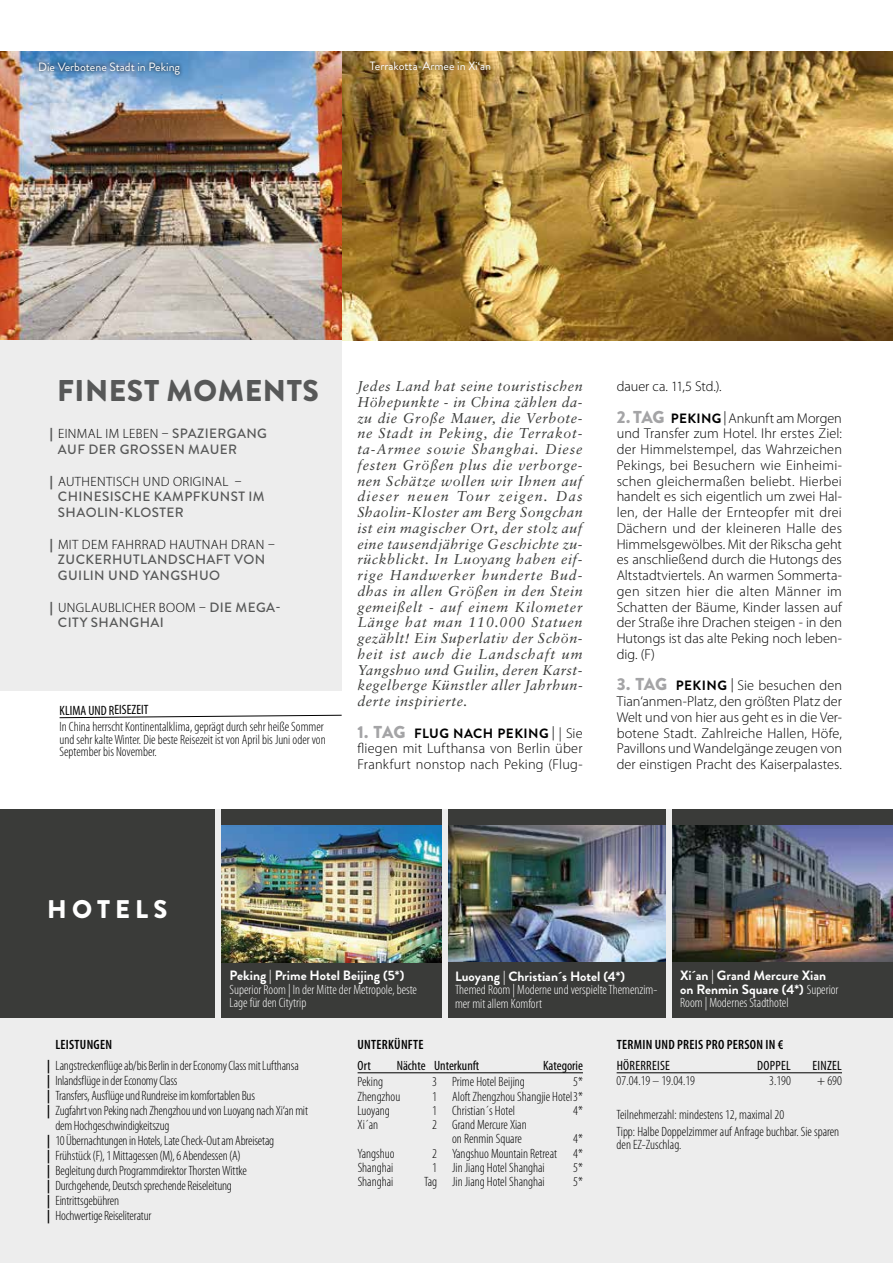
<style>
.page{position:relative;width:893px;height:1263px;background:#fff}
.page>*{position:absolute;margin:0;border:0;box-sizing:border-box;transform-origin:0 0}
.t1{font:900 30px "Brandon Grotesque";letter-spacing:.02em;color:#575858}
.t2{font:900 25.5px "Brandon Grotesque";letter-spacing:.2em;color:#fff}
.t3{font:300 14.25px/15.8px "Myriad Pro";letter-spacing:.005em;color:#000;text-align:justify}
.t4{font:italic 14.25px/15.8px "Sabon LT Std";letter-spacing:.04em;color:#3a3b39;text-align:justify}
.t5{font:300 condensed 13.5px/12.8px "Myriad Pro";letter-spacing:-.005em;color:#000}
.t6{font:300 condensed 13.5px/13.5px "Myriad Pro";color:#fff}
.t7{font:500 13.5px/15.8px "Brandon Grotesque";letter-spacing:.03em;color:#575858}
.t8{font:700 13.5px/13.5px "Brandon Grotesque";color:#fff}
.t9{font:300 13.5px "Myriad Pro";letter-spacing:.03em;color:#000}
.t10{font:condensed 13.5px "Myriad Pro";color:#000}
.t11{font:600 condensed 13.5px "Myriad Pro";letter-spacing:.02em;color:#000}
.t12{font:700 13.5px "Brandon Grotesque";letter-spacing:.03em;color:#000}
.t13{font:condensed 13.5px "Myriad Pro";letter-spacing:.02em;color:#000}
.t14{font:12px "Brandon Grotesque";color:#fff}
.s1{font-weight:700;color:#575858}
.s2{font-family:"Brandon Grotesque";font-weight:500;color:#575858}
.s3{font-weight:900;font-size:17.25px;color:#a4a4a6}
.s4{font-family:"Myriad Pro";font-weight:300;font-size:14.25px}
.s5{font-family:"Brandon Grotesque";font-weight:900;font-size:17.25px;color:#a4a4a6}
.s6{font-family:"Brandon Grotesque";font-weight:700;font-size:13.5px}
.s7{font-family:"Myriad Pro";font-weight:300;font-stretch:condensed}
.s8{font-weight:600;font-stretch:normal}
</style>
<div class="page">
<img style="left:342px;top:51px;width:550px;height:289px">
<img style="left:0;top:51px;width:342px;height:289px">
<div style="left:0;top:340px;width:342px;height:350px;background:#ededed"></div>
<svg style="left:35px;top:58px;width:150px;height:21px;background:#5d8bb7"></svg>
<div style="left:366px;top:57px;width:129px;height:17px;background:#000;opacity:.55"></div>
<hr style="left:892px;top:51px;width:1px;height:289px;background:#dadada">
<div style="left:0;top:1010px;width:893px;height:253px;background:#ededed"></div>
<div style="left:0;top:809px;width:442px;height:208px;background:#3a3b39"></div>
<img style="left:672px;top:825px;width:221px;height:137px">
<img style="left:221px;top:825px;width:221px;height:137px">
<img style="left:448px;top:825px;width:218px;height:137px">
<div style="left:448px;top:962px;width:218px;height:55px;background:#3a3b39"></div>
<div style="left:672px;top:962px;width:221px;height:55px;background:#3a3b39"></div>
<div style="left:672px;top:809px;width:221px;height:16px;background:#3a3b39"></div>
<div style="left:448px;top:809px;width:218px;height:16px;background:#3a3b39"></div>
<hr style="left:358px;top:1072px;width:225px;height:1px;background:#000">
<div style="left:442px;top:809px;width:6px;height:208px;background:#ededed"></div>
<div style="left:666px;top:809px;width:6px;height:208px;background:#ededed"></div>
<div style="left:216px;top:809px;width:5px;height:208px;background:#ededed"></div>
<hr style="left:617px;top:1072px;width:225px;height:1px;background:#000">
<svg style="left:59px;top:715px;width:283px;height:3px"></svg>
<p class="t14" style="left:38px;top:59px;width:143px">Die Verbotene Stadt in Peking</p>
<p class="t14" style="left:370px;top:58px;width:123px">Terrakotta-Armee in Xi‘an</p>
<h1 class="t1" style="left:57px;top:369px;width:263px">FINEST MOMENTS</h1>
<p class="t9" style="left:50px;top:426px;width:219px"><span class="s1">|</span> EINMAL IM LEBEN – <span class="s2">SPAZIERGANG</span></p>
<p class="t7" style="left:58px;top:442px;width:181px">AUF DER GROSSEN MAUER</p>
<p class="t9" style="left:50px;top:474px;width:194px"><span class="s1">|</span> AUTHENTISCH UND ORIGINAL –</p>
<p class="t7" style="left:58px;top:489px;width:208px">CHINESISCHE KAMPFKUNST IM<br>SHAOLIN-KLOSTER</p>
<p class="t9" style="left:50px;top:537px;width:227px"><span class="s1">|</span> MIT DEM FAHRRAD HAUTNAH DRAN –</p>
<p class="t7" style="left:58px;top:552px;width:209px">ZUCKERHUTLANDSCHAFT VON<br>GUILIN UND YANGSHUO</p>
<p class="t9" style="left:50px;top:600px;width:233px"><span class="s1">|</span> UNGLAUBLICHER BOOM – <span class="s2">DIE MEGA-</span></p>
<p class="t7" style="left:58px;top:615px;width:107px">CITY SHANGHAI</p>
<p class="t10" style="left:60px;top:702px;width:91px">KLIMA UND REISEZEIT</p>
<p class="t5" style="left:60px;top:720px;width:268px">In China herrscht Kontinentalklima, geprägt durch sehr heiße Sommer und sehr kalte Winter. Die beste Reisezeit ist von April bis Juni oder von<br>September bis November.</p>
<p class="t4" style="left:357px;top:378px;width:227px">Jedes Land hat seine touristischen Höhepunkte - in China zählen da&shy;zu die Große Mauer, die Verbote&shy;ne Stadt in Peking, die Terrakot&shy;ta-Armee sowie Shanghai. Diese festen Größen plus die verborge&shy;nen Schätze wollen wir Ihnen auf dieser neuen Tour zeigen. Das Shaolin-Kloster am Berg Songchan ist ein magischer Ort, der stolz auf eine tausendjährige Geschichte zu&shy;rückblickt. In Luoyang haben eif&shy;rige Handwerker hunderte Bud&shy;dhas in allen Größen in den Stein gemeißelt - auf einem Kilometer Länge hat man 110.000 Statuen gezählt! Ein Superlativ der Schön&shy;heit ist auch die Landschaft um Yangshuo und Guilin, deren Karst&shy;kegelberge Künstler aller Jahrhun&shy;derte inspirierte.</p>
<p class="t12" style="left:357px;top:724px;width:227px"><span class="s3">1. TAG</span> FLUG NACH PEKING | <span class="s4">| Sie</span></p>
<p class="t3" style="left:357px;top:741px;width:227px">fliegen mit Lufthansa von Berlin über<br>Frankfurt nonstop nach Peking (Flug-</p>
<p class="t3" style="left:617px;top:379px;width:106px">dauer ca. 11,5 Std.).</p>
<p class="t3" style="left:617px;top:410px;width:227px"><span class="s5">2. TAG</span> <span class="s6">PEKING |</span> Ankunft am Morgen und Transfer zum Hotel. Ihr erstes Ziel: der Himmelstempel, das Wahrzeichen Pekings, bei Besuchern wie Einheimi&shy;schen gleichermaßen beliebt. Hierbei handelt es sich eigentlich um zwei Hal&shy;len, der Halle der Ernteopfer mit drei Dächern und der kleineren Halle des Himmelsgewölbes. Mit der Rikscha geht es anschließend durch die Hutongs des Altstadtviertels. An warmen Sommerta&shy;gen sitzen hier die alten Männer im Schatten der Bäume, Kinder lassen auf der Straße ihre Drachen steigen - in den Hutongs ist das alte Peking noch leben&shy;dig. (F)</p>
<p class="t3" style="left:617px;top:678px;width:227px"><span class="s5">3. TAG</span> <span class="s6">PEKING |</span> Sie besuchen den Tian‘anmen-Platz, den größten Platz der Welt und von hier aus geht es in die Ver&shy;botene Stadt. Zahlreiche Hallen, Höfe, Pavillons und Wandelgänge zeugen von der einstigen Pracht des Kaiserpalastes.</p>
<h2 class="t2" style="left:47px;top:891px;width:122px">HOTELS</h2>
<p class="t11" style="left:55px;top:1037px;width:58px">LEISTUNGEN</p>
<p class="t8" style="left:230px;top:969px;width:176px">Peking | Prime Hotel Beijing (5*)</p>
<p class="t6" style="left:230px;top:983px;width:189px">Superior Room | In der Mitte der Metropole, beste<br>Lage für den Citytrip</p>
<p class="t8" style="left:455px;top:969px;width:172px">Luoyang | Christian´s Hotel (4*)</p>
<p class="t6" style="left:455px;top:983px;width:204px">Themed Room | Moderne und verspielte Themenzim&shy;mer mit allem Komfort</p>
<p class="t8" style="left:680px;top:969px;width:160px">Xi´an | Grand Mercure Xian on Renmin Square (4*) <span class="s7">Superior</span></p>
<p class="t6" style="left:680px;top:996px;width:110px">Room | Modernes Stadthotel</p>
<p class="t11" style="left:357px;top:1037px;width:68px">UNTERKÜNFTE</p>
<p class="t11" style="left:617px;top:1037px;width:168px">TERMIN UND PREIS PRO PERSON IN €</p>
<p class="t5" style="left:47px;top:1059px;width:253px"><span class="s8">|</span> Langstreckenflüge ab/bis Berlin in der Economy Class mit Lufthansa</p>
<p class="t5" style="left:47px;top:1074px;width:132px"><span class="s8">|</span> Inlandsflüge in der Economy Class</p>
<p class="t5" style="left:47px;top:1089px;width:210px"><span class="s8">|</span> Transfers, Ausflüge und Rundreise im komfortablen Bus</p>
<p class="t5" style="left:47px;top:1104px;width:263px"><span class="s8">|</span> Zugfahrt von Peking nach Zhengzhou und von Luoyang nach Xi‘an mit</p>
<p class="t5" style="left:55px;top:1119px;width:116px">dem Hochgeschwindigkeitszug</p>
<p class="t5" style="left:47px;top:1134px;width:229px"><span class="s8">|</span> 10 Übernachtungen in Hotels, Late Check-Out am Abreisetag</p>
<p class="t5" style="left:47px;top:1149px;width:195px"><span class="s8">|</span> Frühstück (F), 1 Mittagessen (M), 6 Abendessen (A)</p>
<p class="t5" style="left:47px;top:1164px;width:202px"><span class="s8">|</span> Begleitung durch Programmdirektor Thorsten Wittke</p>
<p class="t5" style="left:47px;top:1179px;width:187px"><span class="s8">|</span> Durchgehende, Deutsch sprechende Reiseleitung</p>
<p class="t5" style="left:47px;top:1194px;width:74px"><span class="s8">|</span> Eintrittsgebühren</p>
<p class="t5" style="left:47px;top:1209px;width:106px"><span class="s8">|</span> Hochwertige Reiseliteratur</p>
<p class="t10" style="left:358px;top:1057px;width:15px">Ort</p>
<p class="t10" style="left:397px;top:1057px;width:84px">Nächte Unterkunft</p>
<p class="t10" style="left:543px;top:1057px;width:41px">Kategorie</p>
<p class="t5" style="left:358px;top:1076px;width:27px">Peking</p>
<p class="t5" style="left:432px;top:1076px;width:94px">3 Prime Hotel Beijing</p>
<p class="t5" style="left:573px;top:1076px;width:11px">5*</p>
<p class="t5" style="left:358px;top:1090px;width:44px">Zhengzhou</p>
<p class="t5" style="left:432px;top:1090px;width:152px">1 Aloft Zhengzhou Shangjie Hotel3*</p>
<p class="t5" style="left:358px;top:1104px;width:34px">Luoyang</p>
<p class="t5" style="left:432px;top:1104px;width:84px">1 Christian´s Hotel</p>
<p class="t5" style="left:573px;top:1104px;width:11px">4*</p>
<p class="t5" style="left:358px;top:1119px;width:22px">Xi´an</p>
<p class="t5" style="left:452px;top:1118px;width:76px;line-height:14.2px;text-indent:-20px">2 Grand Mercure Xian on Renmin Square</p>
<p class="t5" style="left:573px;top:1133px;width:11px">4*</p>
<p class="t5" style="left:358px;top:1147px;width:38px">Yangshuo</p>
<p class="t5" style="left:432px;top:1147px;width:152px">2 Yangshuo Mountain Retreat 4*</p>
<p class="t5" style="left:358px;top:1161px;width:37px">Shanghai</p>
<p class="t5" style="left:432px;top:1161px;width:114px">1 Jin Jiang Hotel Shanghai</p>
<p class="t5" style="left:573px;top:1161px;width:11px">5*</p>
<p class="t5" style="left:358px;top:1176px;width:37px">Shanghai</p>
<p class="t5" style="left:424px;top:1176px;width:122px">Tag Jin Jiang Hotel Shanghai</p>
<p class="t5" style="left:573px;top:1176px;width:11px">5*</p>
<p class="t13" style="left:617px;top:1057px;width:55px">HÖRERREISE</p>
<p class="t10" style="left:757px;top:1057px;width:35px">DOPPEL</p>
<p class="t10" style="left:812px;top:1057px;width:31px">EINZEL</p>
<p class="t5" style="left:617px;top:1074px;width:80px">07.04.19 – 19.04.19</p>
<p class="t5" style="left:769px;top:1074px;width:23px">3.190</p>
<p class="t5" style="left:817px;top:1074px;width:26px">+ 690</p>
<p class="t5" style="left:617px;top:1106px;width:224px;line-height:17px">Teilnehmerzahl: mindestens 12, maximal 20<br>Tipp: Halbe Doppelzimmer auf Anfrage buchbar. Sie sparen</p>
<p class="t5" style="left:617px;top:1138px;width:66px">den EZ-Zuschlag.</p>
</div>
